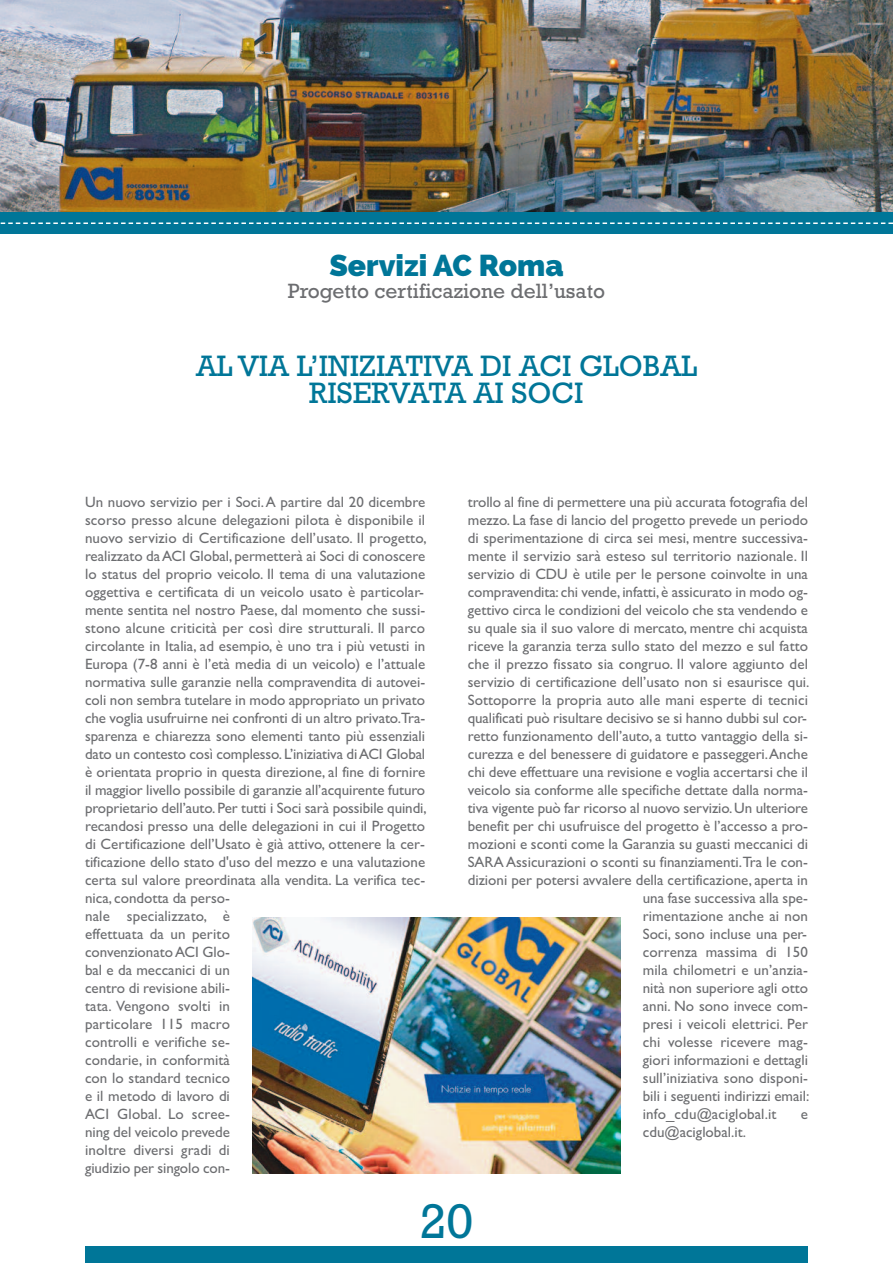
<style>
.page{position:relative;width:893px;height:1263px;background:#fff}
.page>*{position:absolute;margin:0;border:0;box-sizing:border-box;transform-origin:0 0}
.t1{font:49.5px "Rockwell";color:#007698}
.t2{font:30px/27px "Rockwell";color:#007698;text-align:center}
.t3{font:800 30px "Raleway";color:#007698}
.t4{font:21px "Rockwell";color:#6c6d70}
.t5{font:15px/18px "Gill Sans";color:#6c6d70}
</style>
<div class="page">
<div style="left:85px;top:1246px;width:723px;height:17px;background:#007698"></div>
<img style="left:0;top:0;width:893px;height:213px">
<div style="left:0;top:213px;width:893px;height:21px;background:#007698"></div>
<svg style="left:0;top:222px;width:893px;height:2px"></svg>
<img style="left:252px;top:917px;width:368px;height:256px">
<h2 class="t3" style="left:329px;top:248px;width:236px">Servizi AC Roma</h2>
<h3 class="t4" style="left:288px;top:279px;width:319px">Progetto certificazione dell’usato</h3>
<h2 class="t2" style="left:196px;top:353px;width:502px">AL VIA L’INIZIATIVA DI ACI GLOBAL<br>RISERVATA AI SOCI</h2>
<p class="t5" style="left:85px;top:493px;width:343px">Un nuovo servizio per i Soci.A partire dal 20 dicembre scorso presso alcune delegazioni pilota è disponibile il nuovo servizio di Certificazione dell’usato. Il progetto, realizzato daACI Global, permetterà ai Soci di conoscere lo status del proprio veicolo. Il tema di una valutazione oggettiva e certificata di un veicolo usato è particolar&shy;mente sentita nel nostro Paese, dal momento che sussi&shy;stono alcune criticità per così dire strutturali. Il parco circolante in Italia, ad esempio, è uno tra i più vetusti in Europa (7-8 anni è l’età media di un veicolo) e l’attuale normativa sulle garanzie nella compravendita di autovei&shy;coli non sembra tutelare in modo appropriato un privato che voglia usufruirne nei confronti di un altro privato.Tra&shy;sparenza e chiarezza sono elementi tanto più essenziali dato un contesto così complesso. L’iniziativa diACI Global è orientata proprio in questa direzione, al fine di fornire il maggior livello possibile di garanzie all’acquirente futuro proprietario dell’auto. Per tutti i Soci sarà possibile quindi, recandosi presso una delle delegazioni in cui il Progetto di Certificazione dell’Usato è già attivo, ottenere la cer&shy;tificazione dello stato d'uso del mezzo e una valutazione certa sul valore preordinata alla vendita. La verifica tec&shy;nica, condotta da perso-<br>nale specializzato, è<br>effettuata da un perito<br>convenzionatoACI Glo-<br>bal e da meccanici di un<br>centro di revisione abili-<br>tata. Vengono svolti in<br>particolare 115 macro<br>controlli e verifiche se-<br>condarie, in conformità<br>con lo standard tecnico<br>e il metodo di lavoro di<br>ACI Global. Lo scree-<br>ning del veicolo prevede<br>inoltre diversi gradi di<br>giudizio per singolo con-</p>
<p class="t5" style="left:468px;top:493px;width:342px">trollo al fine di permettere una più accurata fotografia del</p>
<p class="t5" style="left:468px;top:511px;width:342px">mezzo. La fase di lancio del progetto prevede un periodo</p>
<p class="t5" style="left:468px;top:529px;width:342px">di sperimentazione di circa sei mesi, mentre successiva-</p>
<p class="t5" style="left:468px;top:547px;width:342px">mente il servizio sarà esteso sul territorio nazionale. Il</p>
<p class="t5" style="left:468px;top:565px;width:342px">servizio di CDU è utile per le persone coinvolte in una</p>
<p class="t5" style="left:468px;top:583px;width:342px">compravendita: chi vende, infatti, è assicurato in modo og-</p>
<p class="t5" style="left:468px;top:601px;width:342px">gettivo circa le condizioni del veicolo che sta vendendo e</p>
<p class="t5" style="left:468px;top:619px;width:342px">su quale sia il suo valore di mercato, mentre chi acquista</p>
<p class="t5" style="left:468px;top:637px;width:342px">riceve la garanzia terza sullo stato del mezzo e sul fatto</p>
<p class="t5" style="left:468px;top:655px;width:342px">che il prezzo fissato sia congruo. Il valore aggiunto del</p>
<p class="t5" style="left:468px;top:673px;width:343px">servizio di certificazione dell’usato non si esaurisce qui.</p>
<p class="t5" style="left:468px;top:691px;width:342px">Sottoporre la propria auto alle mani esperte di tecnici</p>
<p class="t5" style="left:468px;top:709px;width:341px">qualificati può risultare decisivo se si hanno dubbi sul cor-</p>
<p class="t5" style="left:468px;top:727px;width:342px">retto funzionamento dell’auto, a tutto vantaggio della si-</p>
<p class="t5" style="left:468px;top:745px;width:342px">curezza e del benessere di guidatore e passeggeri.Anche</p>
<p class="t5" style="left:468px;top:763px;width:342px">chi deve effettuare una revisione e voglia accertarsi che il</p>
<p class="t5" style="left:468px;top:781px;width:342px">veicolo sia conforme alle specifiche dettate dalla norma-</p>
<p class="t5" style="left:468px;top:799px;width:342px">tiva vigente può far ricorso al nuovo servizio.Un ulteriore</p>
<p class="t5" style="left:468px;top:817px;width:342px">benefit per chi usufruisce del progetto è l’accesso a pro-</p>
<p class="t5" style="left:468px;top:835px;width:342px">mozioni e sconti come la Garanzia su guasti meccanici di</p>
<p class="t5" style="left:468px;top:853px;width:342px">SARA Assicurazioni o sconti su finanziamenti.Tra le con-</p>
<p class="t5" style="left:468px;top:871px;width:342px">dizioni per potersi avvalere della certificazione, aperta in</p>
<p class="t5" style="left:643px;top:889px;width:167px">una fase successiva alla spe-</p>
<p class="t5" style="left:643px;top:907px;width:167px">rimentazione anche ai non</p>
<p class="t5" style="left:643px;top:925px;width:166px">Soci, sono incluse una per-</p>
<p class="t5" style="left:643px;top:943px;width:167px">correnza massima di 150</p>
<p class="t5" style="left:643px;top:961px;width:167px">mila chilometri e un’anzia-</p>
<p class="t5" style="left:643px;top:979px;width:167px">nità non superiore agli otto</p>
<p class="t5" style="left:643px;top:997px;width:167px">anni. No sono invece com-</p>
<p class="t5" style="left:643px;top:1015px;width:167px">presi i veicoli elettrici. Per</p>
<p class="t5" style="left:643px;top:1033px;width:167px">chi volesse ricevere mag-</p>
<p class="t5" style="left:643px;top:1051px;width:167px">giori informazioni e dettagli</p>
<p class="t5" style="left:643px;top:1069px;width:167px">sull’iniziativa sono disponi-</p>
<p class="t5" style="left:643px;top:1087px;width:168px">bili i seguenti indirizzi email:</p>
<p class="t5" style="left:643px;top:1105px;width:135px">info_cdu@aciglobal.it</p>
<p class="t5" style="left:801px;top:1105px;width:9px">e</p>
<p class="t5" style="left:643px;top:1123px;width:105px">cdu@aciglobal.it.</p>
<h1 class="t1" style="left:420px;top:1192px;width:55px">20</h1>
</div>
